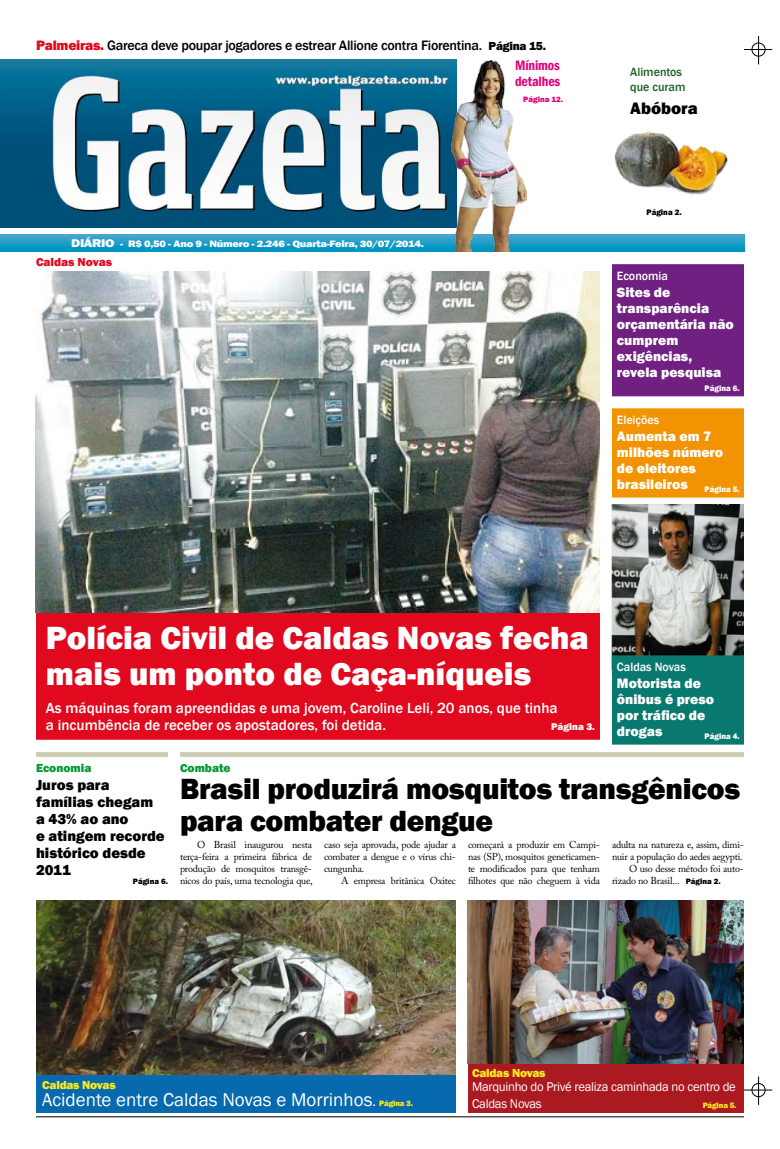
<style>
.page{position:relative;width:780px;height:1149px;background:#fff}
.page>*{position:absolute;margin:0;border:0;box-sizing:border-box;transform-origin:0 0}
.t1{font:800 33px/36px "Franklin Gothic";color:#fff}
.t2{font:800 30px/32px "Franklin Gothic";letter-spacing:-.01em;color:#000}
.t3{font:19px "Franklin Gothic";color:#fff}
.t4{font:800 17px "Franklin Gothic";color:#000}
.t5{font:500 15px/17px "Franklin Gothic";color:#fff}
.t6{font:800 15px/17px "Franklin Gothic";color:#000}
.t7{font:800 14px/16px "Franklin Gothic";color:#fff}
.t8{font:500 14px "Franklin Gothic";letter-spacing:-.02em;color:#000}
.t9{font:600 condensed 14px/16px "Franklin Gothic";letter-spacing:-.01em;color:#e20079}
.t10{font:13px/16.8px "Franklin Gothic";letter-spacing:-.02em;color:#fff}
.t11{font:500 12.3px "Franklin Gothic";color:#fff}
.t12{font:500 12.3px/14.4px "Franklin Gothic";color:#1f6327}
.t13{font:800 12px "Franklin Gothic";letter-spacing:-.02em;color:#fcea1b}
.t14{font:800 12px "Franklin Gothic";color:#029a31}
.t15{font:800 12px "Franklin Gothic";color:#e0091d}
.t16{font:10px/12px "Adobe Caslon Pro";letter-spacing:-.02em;color:#000;text-align:justify}
.t17{font:800 10px "Franklin Gothic";color:#fff}
.t18{font:800 9.6px "Franklin Gothic";letter-spacing:-.03em;color:#fff;scale:1.18 1}
.t19{font:800 8.2px "Franklin Gothic";color:#fff}
.t20{font:800 8.2px "Franklin Gothic";color:#000}
.t21{font:800 8px "Franklin Gothic";color:#e20079}
.t22{font:800 8px "Franklin Gothic";color:#000}
.t23{font:800 8px "Franklin Gothic";letter-spacing:-.02em;color:#fcea1b}
.s1{font-weight:800;color:#e0091d}
.s2{font-weight:800;font-size:12px}
.s3{font-size:11.6px}
.s4{font-family:"Franklin Gothic";font-weight:800;font-size:8px}
.s5{font-size:14px}
.s6{font-weight:800;font-size:8px;color:#fcea1b}
</style>
<div class="page">
<svg style="left:743px;top:36px;width:29px;height:28px"></svg>
<div style="left:751px;top:43px;width:14px;height:13px;border:1px solid #000;border-radius:50%"></div>
<svg style="left:744px;top:1076px;width:28px;height:28px"></svg>
<div style="left:751px;top:1082px;width:14px;height:14px;border:1px solid #000;border-radius:50%"></div>
<hr style="left:36px;top:1116px;width:708px;height:1px;background:#000">
<img style="left:614px;top:131px;width:114px;height:63px">
<img style="left:0;top:59px;width:456px;height:168px">
<img style="left:0;top:234px;width:744px;height:17px">
<div style="left:36px;top:751px;width:132px;height:5px;background:#d0cdb5"></div>
<div style="left:612px;top:264px;width:132px;height:132px;background:#6f2080;border:1px solid #6f2080"></div>
<div style="left:612px;top:408px;width:132px;height:89px;background:#f29402;border:1px solid #f29402"></div>
<div style="left:468px;top:1056px;width:276px;height:56px;background:#ab1a21"></div>
<img style="left:468px;top:900px;width:276px;height:163px">
<div style="left:36px;top:1074px;width:420px;height:38px;background:#0769ae;border:1px solid #0769ae"></div>
<img style="left:36px;top:900px;width:420px;height:174px">
<div style="left:36px;top:612px;width:564px;height:127px;background:#e0091d;border:1px solid #e0091d"></div>
<img style="left:35px;top:271px;width:565px;height:341px">
<div style="left:180px;top:751px;width:564px;height:5px;background:#d0cdb5"></div>
<img style="left:451px;top:61px;width:75px;height:190px">
<img style="left:612px;top:504px;width:132px;height:151px">
<div style="left:612px;top:655px;width:132px;height:89px;background:#09796f;border:1px solid #09796f"></div>
<h3 class="t8" style="left:36px;top:37px;width:511px"><span class="s1">Palmeiras.</span> Gareca deve poupar jogadores e estrear Allione contra Fiorentina. <span class="s2">Página 15.</span></h3>
<h3 class="t9" style="left:515px;top:57px;width:47px">Mínimos detalhes</h3>
<p class="t18" style="left:71px;top:237px;width:300px"><span class="s3">DIÁRIO</span> - R$ 0,50 - Ano 9 - Número - 2.246 - Quarta-Feira, 30/07/2014.</p>
<p class="t15" style="left:36px;top:254px;width:78px">Caldas Novas</p>
<p class="t21" style="left:523px;top:94px;width:41px">Página 12.</p>
<p class="t12" style="left:630px;top:65px;width:57px">Alimentos que curam</p>
<h3 class="t4" style="left:630px;top:97px;width:69px">Abóbora</h3>
<p class="t20" style="left:646px;top:206px;width:37px">Página 2.</p>
<p class="t11" style="left:617px;top:268px;width:53px">Economia</p>
<h3 class="t7" style="left:617px;top:284px;width:118px">Sites de transparência orçamentária não cumprem exigências, revela pesquisa</h3>
<p class="t19" style="left:704px;top:382px;width:37px">Página 6.</p>
<p class="t11" style="left:617px;top:412px;width:44px">Eleições</p>
<h3 class="t7" style="left:617px;top:428px;width:124px">Aumenta em 7 milhões número de eleitores brasileiros <sub>Página</sub> <sub>5.</sub></h3>
<h1 class="t1" style="left:46px;top:619px;width:544px">Polícia Civil de Caldas Novas fecha mais um ponto de Caça-níqueis</h1>
<h3 class="t5" style="left:46px;top:699px;width:513px">As máquinas foram apreendidas e uma jovem, Caroline Leli, 20 anos, que tinha a incumbência de receber os apostadores, foi detida.</h3>
<p class="t17" style="left:551px;top:719px;width:45px">Página 3.</p>
<p class="t11" style="left:617px;top:659px;width:70px">Caldas Novas</p>
<h3 class="t7" style="left:617px;top:675px;width:99px">Motorista de ônibus é preso por tráfico de drogas</h3>
<p class="t19" style="left:704px;top:730px;width:37px">Página 4.</p>
<p class="t14" style="left:36px;top:759px;width:57px">Economia</p>
<h3 class="t6" style="left:36px;top:775px;width:130px">Juros para famílias chegam a 43% ao ano<br>e atingem recorde histórico desde<br>2011</h3>
<p class="t22" style="left:133px;top:876px;width:37px">Página 6.</p>
<p class="t14" style="left:180px;top:759px;width:52px">Combate</p>
<h2 class="t2" style="left:180px;top:772px;width:561px">Brasil produzirá mosquitos transgênicos para combater dengue</h2>
<p class="t16" style="left:180px;top:838px;width:134px;text-indent:17px">O Brasil inaugurou nesta terça-feira a primeira fábrica de produção de mosquitos transgê&shy;nicos do país, uma tecnologia que,</p>
<p class="t16" style="left:324px;top:838px;width:133px">caso seja aprovada, pode ajudar a combater a dengue e o vírus chi&shy;cungunha.</p>
<p class="t16" style="left:468px;top:838px;width:133px">começará a produzir em Campi&shy;nas (SP), mosquitos geneticamen&shy;te modificados para que tenham filhotes que não cheguem à vida</p>
<p class="t16" style="left:612px;top:838px;width:133px">adulta na natureza e, assim, dimi-</p>
<p class="t16" style="left:612px;top:850px;width:132px">nuir a população do aedes aegypti.</p>
<p class="t16" style="left:629px;top:862px;width:116px">O uso desse método foi auto-</p>
<p class="t16" style="left:612px;top:874px;width:110px">rizado no Brasil... <span class="s4">Página 2.</span></p>
<p class="t16" style="left:341px;top:874px;width:116px">A empresa britânica Oxitec</p>
<p class="t13" style="left:42px;top:1076px;width:75px">Caldas Novas</p>
<h3 class="t3" style="left:42px;top:1087px;width:372px">Acidente entre Caldas Novas e Morrinhos<span class="s5">.</span> <span class="s6">Página 3.</span></h3>
<p class="t13" style="left:472px;top:1064px;width:75px">Caldas Novas</p>
<h3 class="t10" style="left:472px;top:1077px;width:265px">Marquinho do Privé realiza caminhada no centro de<br>Caldas Novas</h3>
<p class="t23" style="left:702px;top:1099px;width:35px">Página 5.</p>
</div>
